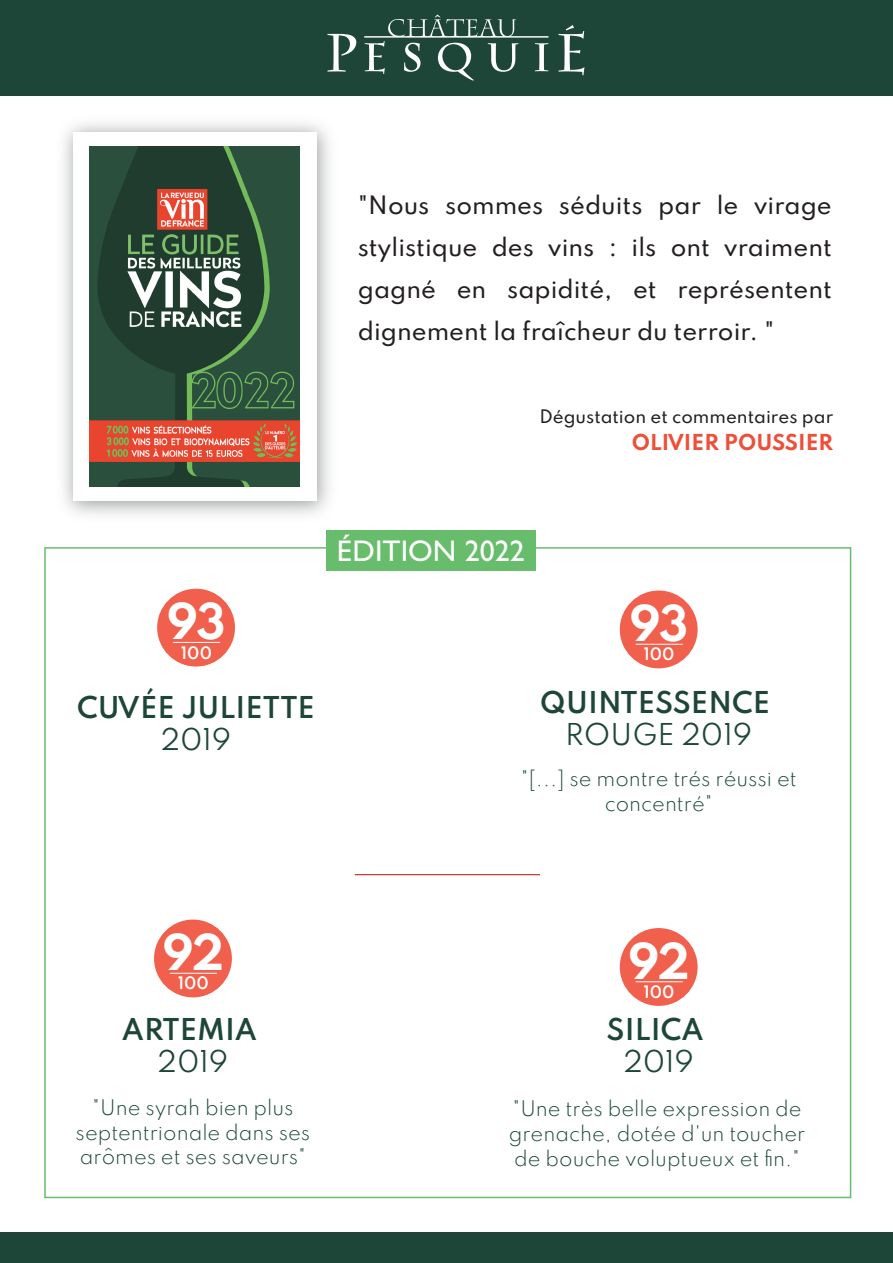
<style>
.page{position:relative;width:893px;height:1263px;background:#fff}
.page>*{position:absolute;margin:0;border:0;box-sizing:border-box;transform-origin:0 0}
.t1{font:700 43.8px "Spartan";letter-spacing:-.03em;color:#fff}
.t2{font:500 30px "Gill Sans";color:#fff}
.t3{font:600 26.7px "Spartan";color:#1e4638}
.t4{font:26.7px "Spartan";color:#1e4638}
.t5{font:500 22.5px/42px "Spartan";color:#231f20;text-align:justify}
.t6{font:700 19.5px "Spartan";color:#ef4e38}
.t7{font:300 19.05px/24.8px "Spartan";color:#1e4638;text-align:center}
.t8{font:500 16.5px "Spartan";color:#231f20}
.t9{font:600 15.3px "Spartan";color:#fff}
</style>
<div class="page">
<div style="left:0;top:0;width:893px;height:96px;background:#1e4638"></div>
<div style="left:0;top:1232px;width:893px;height:31px;background:#1e4638"></div>
<div style="left:326px;top:530px;width:210px;height:41px;background:#68bd6c"></div>
<svg style="left:327px;top:34px;width:29px;height:38px"></svg>
<svg style="left:558px;top:25px;width:26px;height:50px"></svg>
<svg style="left:364px;top:14px;width:184px;height:67px"></svg>
<hr style="left:355px;top:874px;width:185px;height:1px;background:#c73f3e">
<div style="left:157px;top:589px;width:78px;height:77px;background:#f0604c;border-radius:50%"></div>
<hr style="left:173px;top:642px;width:47px;height:1px;background:#fff">
<div style="left:154px;top:919px;width:78px;height:78px;background:#f0604c;border-radius:50%"></div>
<hr style="left:170px;top:973px;width:47px;height:1px;background:#fff">
<div style="left:620px;top:928px;width:78px;height:78px;background:#f0604c;border-radius:50%"></div>
<hr style="left:636px;top:981px;width:46px;height:1px;background:#fff">
<div style="left:620px;top:590px;width:78px;height:78px;background:#f0604c;border-radius:50%"></div>
<hr style="left:636px;top:644px;width:46px;height:1px;background:#fff">
<img style="left:89px;top:146px;width:210px;height:340px">
<p class="t5" style="left:358px;top:183px;width:475px">"Nous sommes séduits par le virage stylistique des vins : ils ont vraiment gagné en sapidité, et représentent dignement la fraîcheur du terroir. "</p>
<p class="t8" style="left:539px;top:404px;width:295px">Dégustation et commentaires par</p>
<p class="t6" style="left:632px;top:428px;width:203px">OLIVIER POUSSIER</p>
<h1 class="t1" style="left:167px;top:589px;width:61px">93</h1>
<p class="t9" style="left:181px;top:641px;width:32px">100</p>
<h3 class="t3" style="left:77px;top:687px;width:239px">CUVÉE JULIETTE</h3>
<h3 class="t4" style="left:161px;top:719px;width:72px">2019</h3>
<h2 class="t2" style="left:337px;top:533px;width:189px">ÉDITION 2022</h2>
<h1 class="t1" style="left:630px;top:591px;width:61px">93</h1>
<p class="t9" style="left:644px;top:643px;width:32px">100</p>
<h3 class="t3" style="left:540px;top:682px;width:231px">QUINTESSENCE</h3>
<h3 class="t4" style="left:565px;top:714px;width:188px">ROUGE 2019</h3>
<p class="t7" style="left:521px;top:766px;width:277px">"[...] se montre trés réussi et concentré"</p>
<h1 class="t1" style="left:163px;top:920px;width:63px">92</h1>
<p class="t9" style="left:178px;top:972px;width:32px">100</p>
<h3 class="t3" style="left:122px;top:1009px;width:137px">ARTEMIA</h3>
<h3 class="t4" style="left:158px;top:1041px;width:72px">2019</h3>
<h1 class="t1" style="left:629px;top:928px;width:63px">92</h1>
<p class="t9" style="left:644px;top:980px;width:32px">100</p>
<h3 class="t3" style="left:607px;top:1009px;width:99px">SILICA</h3>
<h3 class="t4" style="left:623px;top:1041px;width:72px">2019</h3>
<p class="t7" style="left:76px;top:1094px;width:236px">"Une syrah bien plus septentrionale dans ses arômes et ses saveurs"</p>
<p class="t7" style="left:509px;top:1096px;width:298px;text-align:left">"Une très belle expression de grenache, dotée d'un toucher de bouche voluptueux et fin."</p>
</div>
